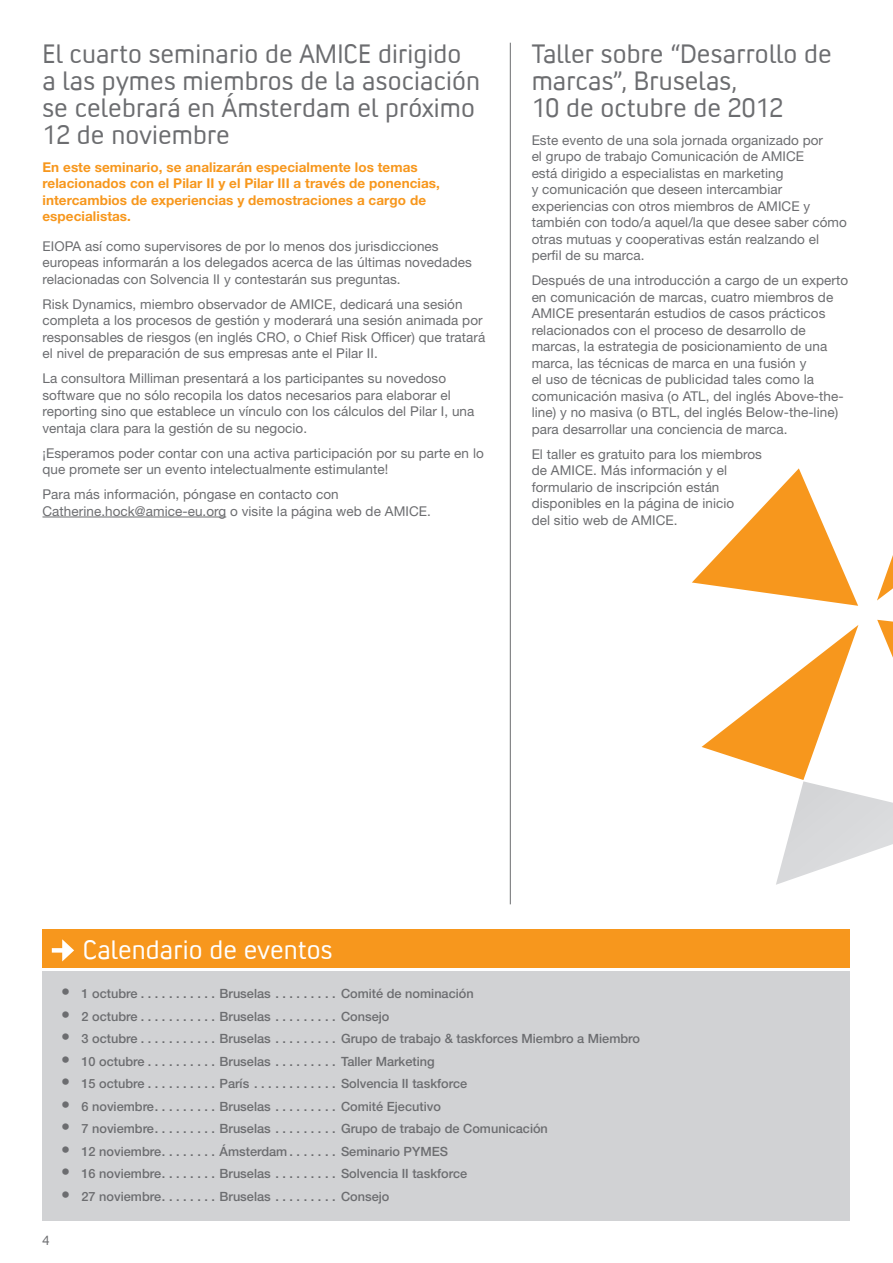
<style>
.page{position:relative;width:893px;height:1263px;background:#fff}
.page>*{position:absolute;margin:0;border:0;box-sizing:border-box;transform-origin:0 0}
.t1{font:27px/27px "Convection";letter-spacing:.005em;color:#6c6d70}
.t2{font:27px "Convection";letter-spacing:.005em;color:#fff}
.t3{font:13.5px/16.5px "Helvetica Neue LT Std";letter-spacing:.005em;color:#6c6d70}
.t4{font:700 13.5px/16.5px "Helvetica Neue LT Std";letter-spacing:.005em;color:#f7971d}
.t5{font:13.5px "Convection";color:#6c6d70}
.t6{font:500 12.75px "Helvetica Neue LT Std";color:#6c6d70}
.s1{font-size:18px}
</style>
<div class="page">
<hr style="left:510px;top:43px;width:1px;height:861px;background:#6c6d70">
<div style="left:43px;top:971px;width:807px;height:249px;background:#d1d2d4"></div>
<div style="left:43px;top:930px;width:807px;height:38px;background:#f7971d"></div>
<svg style="left:52px;top:948px;width:10px;height:4px"></svg>
<svg style="left:62px;top:939px;width:12px;height:22px"></svg>
<svg style="left:692px;top:468px;width:166px;height:138px"></svg>
<svg style="left:877px;top:555px;width:16px;height:45px"></svg>
<svg style="left:702px;top:620px;width:191px;height:265px"></svg>
<hr style="left:42px;top:517px;width:184px;height:1px;background:#6c6d70">
<h1 class="t1" style="left:42px;top:39px;width:439px">El cuarto seminario de AMICE dirigido a las pymes miembros de la asociación se celebrará en Ámsterdam el próximo<br>12 de noviembre</h1>
<p class="t4" style="left:42px;top:158px;width:399px">En este seminario, se analizarán especialmente los temas relacionados con el Pilar II y el Pilar III a través de ponencias, intercambios de experiencias y demostraciones a cargo de especialistas.</p>
<p class="t3" style="left:42px;top:237px;width:431px">EIOPA así como supervisores de por lo menos dos jurisdicciones europeas informarán a los delegados acerca de las últimas novedades relacionadas con Solvencia II y contestarán sus preguntas.</p>
<p class="t3" style="left:42px;top:295px;width:444px">Risk Dynamics, miembro observador de AMICE, dedicará una sesión completa a los procesos de gestión y moderará una sesión animada por responsables de riesgos (en inglés CRO, o Chief Risk Officer) que tratará el nivel de preparación de sus empresas ante el Pilar II.</p>
<p class="t3" style="left:42px;top:370px;width:433px">La consultora Milliman presentará a los participantes su novedoso software que no sólo recopila los datos necesarios para elaborar el reporting sino que establece un vínculo con los cálculos del Pilar I, una ventaja clara para la gestión de su negocio.</p>
<p class="t3" style="left:42px;top:444px;width:443px">¡Esperamos poder contar con una activa participación por su parte en lo que promete ser un evento intelectualmente estimulante!</p>
<p class="t3" style="left:42px;top:486px;width:390px">Para más información, póngase en contacto con<br>Catherine.hock@amice-eu.org o visite la página web de AMICE.</p>
<h1 class="t1" style="left:532px;top:39px;width:302px">Taller sobre “Desarrollo de marcas”, Bruselas,<br>10 de octubre de 2012</h1>
<p class="t3" style="left:532px;top:132px;width:317px">Este evento de una sola jornada organizado por<br>el grupo de trabajo Comunicación de AMICE<br>está dirigido a especialistas en marketing<br>y comunicación que deseen intercambiar experiencias con otros miembros de AMICE y también con todo/a aquel/la que desee saber cómo otras mutuas y cooperativas están realzando el perfil de su marca.</p>
<p class="t3" style="left:532px;top:272px;width:318px">Después de una introducción a cargo de un experto en comunicación de marcas, cuatro miembros de AMICE presentarán estudios de casos prácticos relacionados con el proceso de desarrollo de marcas, la estrategia de posicionamiento de una marca, las técnicas de marca en una fusión y<br>el uso de técnicas de publicidad tales como la comunicación masiva (o ATL, del inglés Above-the&shy;line) y no masiva (o BTL, del inglés Below-the-line) para desarrollar una conciencia de marca.</p>
<p class="t3" style="left:532px;top:446px;width:232px">El taller es gratuito para los miembros de AMICE. Más información y el formulario de inscripción están disponibles en la página de inicio<br>del sitio web de AMICE.</p>
<p class="t5" style="left:43px;top:1231px;width:8px">4</p>
<h1 class="t2" style="left:83px;top:933px;width:251px">Calendario de eventos</h1>
<p class="t6" style="left:61px;top:986px;width:414px"><span class="s1">•</span> 1 octubre . . . . . . . . . . . Bruselas . . . . . . . . . Comité de nominación</p>
<p class="t6" style="left:61px;top:1009px;width:330px"><span class="s1">•</span> 2octubre ...........Bruselas ......... Consejo</p>
<p class="t6" style="left:61px;top:1031px;width:580px"><span class="s1">•</span> 3 octubre . . . . . . . . . . . Bruselas . . . . . . . . . Grupo de trabajo &amp; taskforces Miembro a Miembro</p>
<p class="t6" style="left:61px;top:1054px;width:375px"><span class="s1">•</span> 10 octubre . . . . . . . . . . Bruselas . . . . . . . . . Taller Marketing</p>
<p class="t6" style="left:61px;top:1076px;width:407px"><span class="s1">•</span> 15 octubre . . . . . . . . . . París . . . . . . . . . . . . Solvencia II taskforce</p>
<p class="t6" style="left:61px;top:1099px;width:381px"><span class="s1">•</span> 6 noviembre . . . . . . . . . Bruselas . . . . . . . . . Comité Ejecutivo</p>
<p class="t6" style="left:61px;top:1121px;width:488px"><span class="s1">•</span> 7 noviembre . . . . . . . . . Bruselas . . . . . . . . . Grupo de trabajo de Comunicación</p>
<p class="t6" style="left:61px;top:1144px;width:388px"><span class="s1">•</span> 12 noviembre . . . . . . . . Ámsterdam . . . . . . . Seminario PYMES</p>
<p class="t6" style="left:61px;top:1166px;width:407px"><span class="s1">•</span> 16 noviembre . . . . . . . . Bruselas . . . . . . . . . Solvencia II taskforce</p>
<p class="t6" style="left:61px;top:1189px;width:330px"><span class="s1">•</span> 27 noviembre . . . . . . . . Bruselas . . . . . . . . . Consejo</p>
</div>
